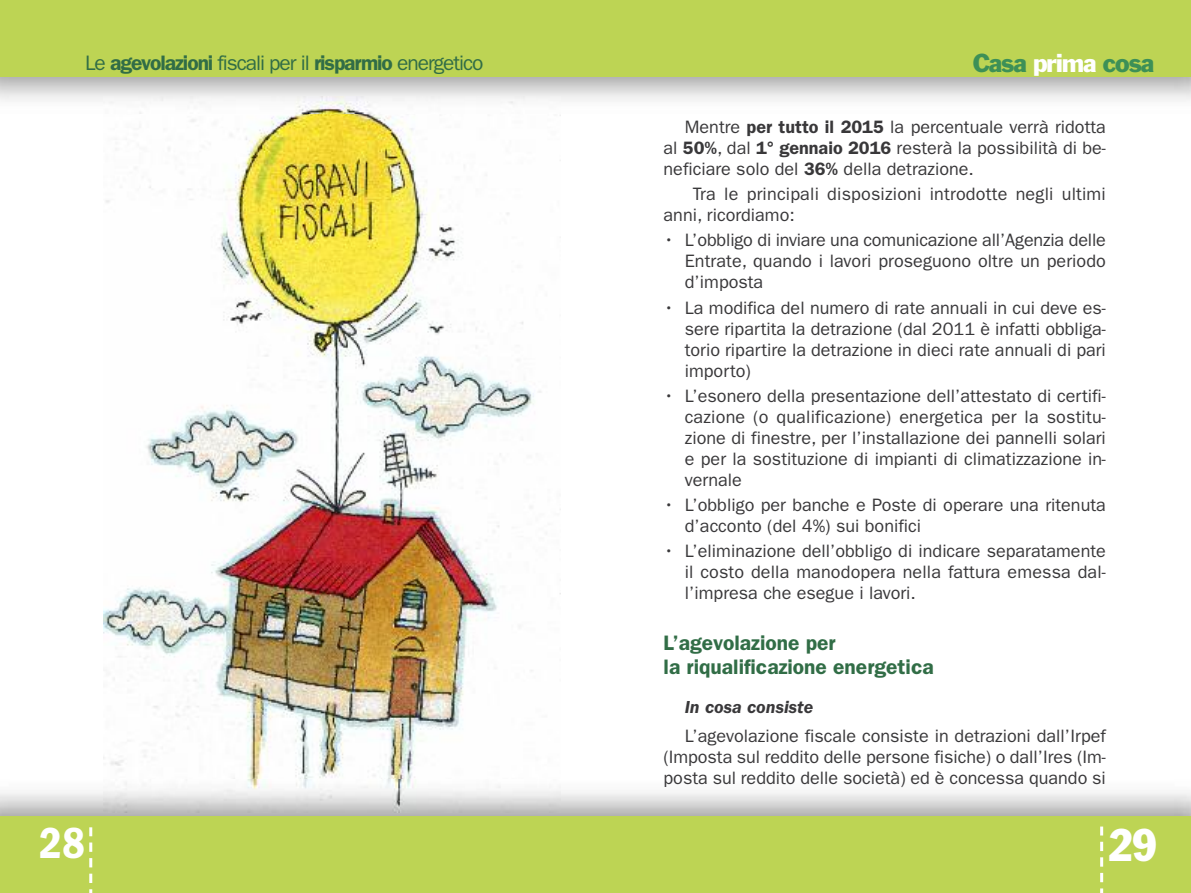
<style>
.page{position:relative;width:1191px;height:893px;background:#fff}
.page>*{position:absolute;margin:0;border:0;box-sizing:border-box;transform-origin:0 0}
.t1{font:condensed 45px "Franklin Gothic Std";color:#fff}
.t2{font:45px "ITC Franklin Gothic Std Dm Cd";color:#fff}
.t3{font:24px "Franklin Gothic Std";letter-spacing:-.045em;color:#3d9057}
.t4{font:600 21px/24px "ITC Franklin Gothic Std";color:#316d46}
.t5{font:21px "ITC Franklin Gothic Std";letter-spacing:-.05em;color:#316d46}
.t6{font:18px/21px "ITC Franklin Gothic Std";color:#39383a;text-align:justify}
.t7{font:italic 600 18px "ITC Franklin Gothic Std";color:#39383a}
.s1{font-weight:600}
.s2{color:#fff}
</style>
<div class="page">
<img style="left:104px;top:114px;width:456px;height:665px">
<img style="left:104px;top:779px;width:456px;height:33px">
<div style="left:0;top:816px;width:1191px;height:77px;background:#bdd454"></div>
<img style="left:104px;top:96px;width:456px;height:18px">
<div style="left:0;top:0;width:1191px;height:77px;background:#bdd454"></div>
<svg style="left:1100px;top:826px;width:3px;height:67px"></svg>
<svg style="left:89px;top:827px;width:3px;height:66px"></svg>
<p class="t5" style="left:85px;top:56px;width:400px">Le <span class="s1">agevolazioni</span> fiscali per il <span class="s1">risparmio</span> energetico</p>
<h1 class="t2" style="left:39px;top:828px;width:47px">28</h1>
<h2 class="t3" style="left:972px;top:54px;width:183px">Casa <span class="s2">prima</span> cosa</h2>
<p class="t6" style="left:663px;top:118px;width:444px;text-indent:21px">Mentre <span class="s1">per tutto il 2015</span> la percentuale verrà ridotta al <span class="s1">50%</span>, dal <span class="s1">1° gennaio 2016</span> resterà la possibilità di be&shy;neficiare solo del <span class="s1">36%</span> della detrazione.</p>
<p class="t6" style="left:663px;top:185px;width:444px;text-indent:29px">Tra le principali disposizioni introdotte negli ultimi anni, ricordiamo:</p>
<p class="t6" style="left:685px;top:231px;width:422px;text-indent:-21px">• L’obbligo di inviare una comunicazione all’Agenzia delle Entrate, quando i lavori proseguono oltre un periodo d’imposta</p>
<p class="t6" style="left:685px;top:298px;width:422px;text-indent:-21px">• La modifica del numero di rate annuali in cui deve es&shy;sere ripartita la detrazione (dal 2011 è infatti obbliga&shy;torio ripartire la detrazione in dieci rate annuali di pari importo)</p>
<p class="t6" style="left:685px;top:387px;width:422px;text-indent:-21px">• L’esonero della presentazione dell’attestato di certifi&shy;cazione (o qualificazione) energetica per la sostitu&shy;zione di finestre, per l’installazione dei pannelli solari e per la sostituzione di impianti di climatizzazione in&shy;vernale</p>
<p class="t6" style="left:685px;top:496px;width:422px;text-indent:-21px">• L’obbligo per banche e Poste di operare una ritenuta d’acconto (del 4%) sui bonifici</p>
<p class="t6" style="left:685px;top:542px;width:422px;text-indent:-21px">• L’eliminazione dell’obbligo di indicare separatamente il costo della manodopera nella fattura emessa dal&shy;l’impresa che esegue i lavori.</p>
<p class="t4" style="left:663px;top:632px;width:272px">L’agevolazione per<br>la riqualificazione energetica</p>
<p class="t7" style="left:685px;top:700px;width:130px">In cosa consiste</p>
<p class="t6" style="left:663px;top:727px;width:444px;text-indent:21px">L’agevolazione fiscale consiste in detrazioni dall’Irpef (Imposta sul reddito delle persone fisiche) o dall’Ires (Im&shy;posta sul reddito delle società) ed è concessa quando si</p>
<h1 class="t1" style="left:1108px;top:829px;width:50px">29</h1>
</div>
